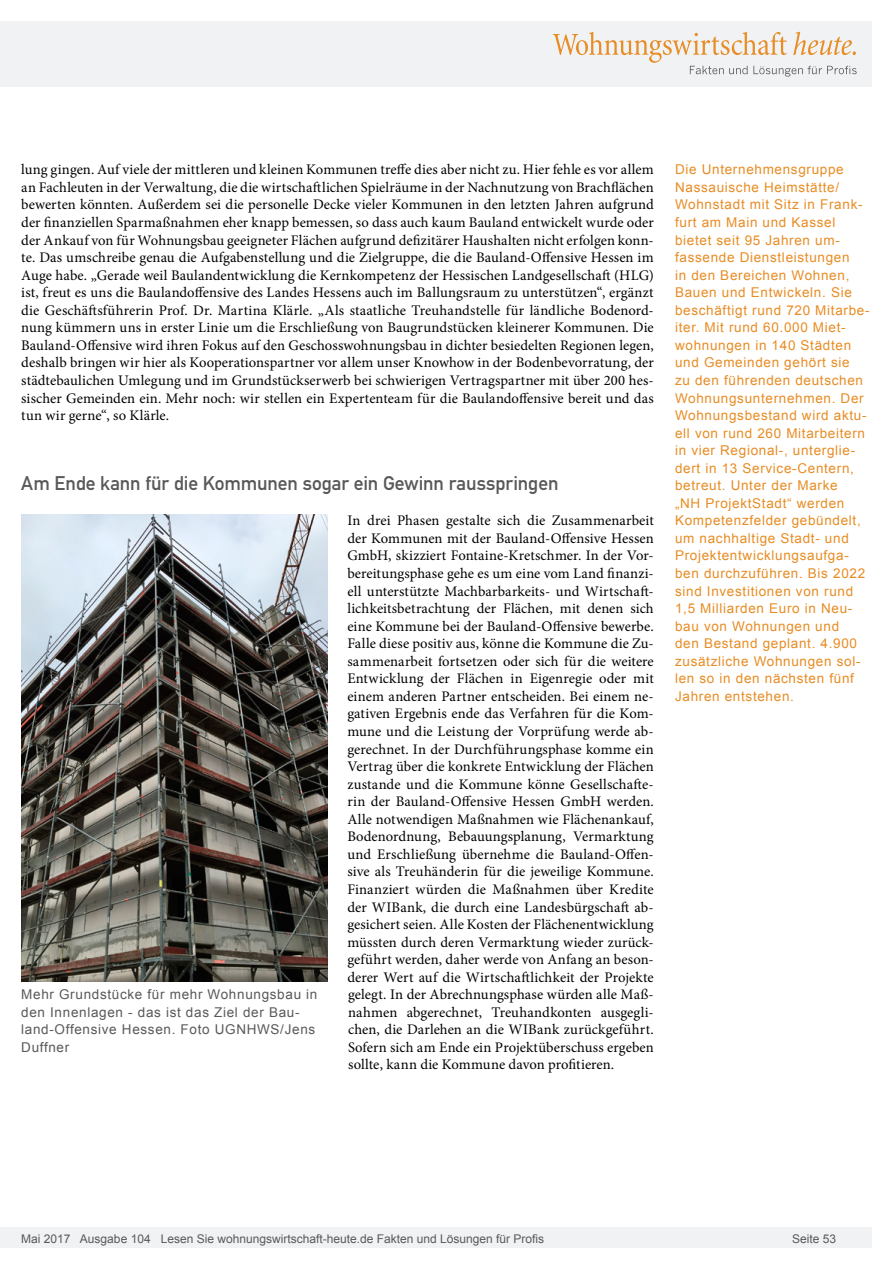
<style>
.page{position:relative;width:893px;height:1263px;background:#fff}
.page>*{position:absolute;margin:0;border:0;box-sizing:border-box;transform-origin:0 0}
.Überschrift_Grau{font:19.5px "DIN Mittelschrift";letter-spacing:-.005em;color:#595959}
.Fließtext_erste_Zeil{font:14.7px/17.5px "Minion Pro";letter-spacing:.005em;color:#000;text-align:justify}
.Info{font:13.5px/17.5px "Arial";letter-spacing:.05em;color:#e88c24}
.Bildunterschrift{font:13.5px/17.5px "Arial";letter-spacing:.05em;color:#595959}
.t1{font:12px "Arial";color:#595959}
</style>
<div class="page">
<div style="left:0;top:1227px;width:872px;height:20px;background:#f1f2f3"></div>
<div style="left:0;top:21px;width:872px;height:66px;background:#f1f2f3"></div>
<svg style="left:553px;top:32px;width:304px;height:45px"></svg>
<img style="left:21px;top:515px;width:306px;height:467px">
<p class="Fließtext_erste_Zeil" style="left:21px;top:161px;width:634px">lung gingen. Auf viele der mittleren und kleinen Kommunen treffe dies aber nicht zu. Hier fehle es vor allem an Fachleuten in der Verwaltung, die die wirtschaftlichen Spielräume in der Nachnutzung von Brachflächen bewerten könnten. Außerdem sei die personelle Decke vieler Kommunen in den letzten Jahren aufgrund der finanziellen Sparmaßnahmen eher knapp bemessen, so dass auch kaum Bauland entwickelt wurde oder der Ankauf von für Wohnungsbau geeigneter Flächen aufgrund defizitärer Haushalten nicht erfolgen konn&shy;te. Das umschreibe genau die Aufgabenstellung und die Zielgruppe, die die Bauland-Offensive Hessen im Auge habe. „Gerade weil Baulandentwicklung die Kernkompetenz der Hessischen Landgesellschaft (HLG) ist, freut es uns die Baulandoffensive des Landes Hessens auch im Ballungsraum zu unterstützen“, ergänzt die Geschäftsführerin Prof. Dr. Martina Klärle. „Als staatliche Treuhandstelle für ländliche Bodenord&shy;nung kümmern uns in erster Linie um die Erschließung von Baugrundstücken kleinerer Kommunen. Die Bauland-Offensive wird ihren Fokus auf den Geschosswohnungsbau in dichter besiedelten Regionen legen, deshalb bringen wir hier als Kooperationspartner vor allem unser Knowhow in der Bodenbevorratung, der städtebaulichen Umlegung und im Grundstückserwerb bei schwierigen Vertragspartner mit über 200 hes&shy;sischer Gemeinden ein. Mehr noch: wir stellen ein Expertenteam für die Baulandoffensive bereit und das tun wir gerne“, so Klärle.</p>
<p class="Überschrift_Grau" style="left:21px;top:472px;width:539px">Am Ende kann für die Kommunen sogar ein Gewinn rausspringen</p>
<p class="Fließtext_erste_Zeil" style="left:347px;top:512px;width:308px">In drei Phasen gestalte sich die Zusammenarbeit der Kommunen mit der Bauland-Offensive Hessen GmbH, skizziert Fontaine-Kretschmer. In der Vor&shy;bereitungsphase gehe es um eine vom Land finanzi&shy;ell unterstützte Machbarbarkeits- und Wirtschaft&shy;lichkeitsbetrachtung der Flächen, mit denen sich eine Kommune bei der Bauland-Offensive bewerbe.<br>Falle diese positiv aus, könne die Kommune die Zu&shy;sammenarbeit fortsetzen oder sich für die weitere Entwicklung der Flächen in Eigenregie oder mit einem anderen Partner entscheiden. Bei einem ne&shy;gativen Ergebnis ende das Verfahren für die Kom&shy;mune und die Leistung der Vorprüfung werde ab&shy;gerechnet. In der Durchführungsphase komme ein Vertrag über die konkrete Entwicklung der Flächen zustande und die Kommune könne Gesellschafte&shy;rin der Bauland-Offensive Hessen GmbH werden.<br>Alle notwendigen Maßnahmen wie Flächenankauf, Bodenordnung, Bebauungsplanung, Vermarktung und Erschließung übernehme die Bauland-Offen&shy;sive als Treuhänderin für die jeweilige Kommune.<br>Finanziert würden die Maßnahmen über Kredite der WIBank, die durch eine Landesbürgschaft ab&shy;gesichert seien. Alle Kosten der Flächenentwicklung müssten durch deren Vermarktung wieder zurück&shy;geführt werden, daher werde von Anfang an beson&shy;derer Wert auf die Wirtschaftlichkeit der Projekte gelegt. In der Abrechnungsphase würden alle Maß&shy;nahmen abgerechnet, Treuhandkonten ausgegli&shy;chen, die Darlehen an die WIBank zurückgeführt.<br>Sofern sich am Ende ein Projektüberschuss ergeben sollte, kann die Kommune davon profitieren.</p>
<p class="Bildunterschrift" style="left:21px;top:986px;width:298px">Mehr Grundstücke für mehr Wohnungsbau in den Innenlagen - das ist das Ziel der Bau&shy;land-Offensive Hessen. Foto UGNHWS/Jens Duffner</p>
<p class="Info" style="left:675px;top:161px;width:196px">Die Unternehmensgruppe<br>Nassauische Heimstätte/<br>Wohnstadt mit Sitz in Frank&shy;furt am Main und Kassel bietet seit 95 Jahren um&shy;fassende Dienstleistungen<br>in den Bereichen Wohnen,<br>Bauen und Entwickeln. Sie beschäftigt rund 720 Mitarbe&shy;iter. Mit rund 60.000 Miet&shy;wohnungen in 140 Städten und Gemeinden gehört sie<br>zu den führenden deutschen<br>Wohnungsunternehmen. Der<br>Wohnungsbestand wird aktu&shy;ell von rund 260 Mitarbeitern in vier Regional-, unterglie&shy;dert in 13 Service-Centern, betreut. Unter der Marke<br>„NH ProjektStadt“ werden<br>Kompetenzfelder gebündelt, um nachhaltige Stadt- und<br>Projektentwicklungsaufga&shy;ben durchzuführen. Bis 2022 sind Investitionen von rund<br>1,5 Milliarden Euro in Neu&shy;bau von Wohnungen und<br>den Bestand geplant. 4.900 zusätzliche Wohnungen sol&shy;len so in den nächsten fünf<br>Jahren entstehen.</p>
<p class="t1" style="left:21px;top:1230px;width:524px">Mai 2017 Ausgabe 104 Lesen Sie wohnungswirtschaft-heute.de Fakten und Lösungen für Profis</p>
<p class="t1" style="left:792px;top:1231px;width:46px">Seite 53</p>
</div>
